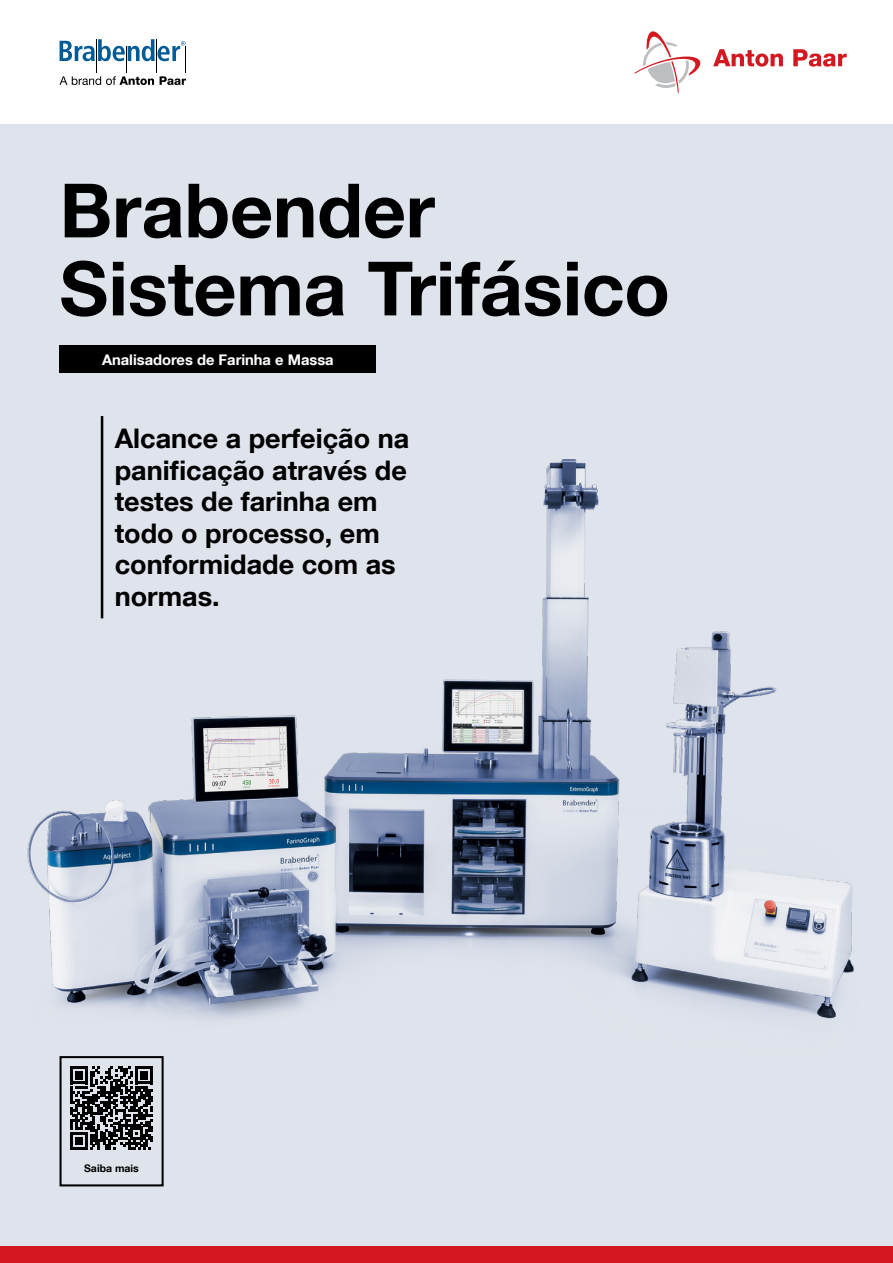
<style>
.page{position:relative;width:893px;height:1263px;background:#fff}
.page>*{position:absolute;margin:0;border:0;box-sizing:border-box;transform-origin:0 0}
.t1{font:700 75px/78px "Helvetica Neue LT Com";letter-spacing:-.005em;color:#000}
.t2{font:700 27px/31.5px "Helvetica Neue LT Com";color:#000}
.t3{font:700 14.7px "Helvetica Neue LT Com";color:#fff}
.t4{font:700 10.5px "Helvetica Neue LT Com";color:#000}
</style>
<div class="page">
<img style="left:0;top:124px;width:893px;height:1122px">
<svg style="left:70px;top:1066px;width:83px;height:83px;background:#505154"></svg>
<div style="left:60px;top:1056px;width:104px;height:130px;border:2px solid #000"></div>
<svg style="left:60px;top:39px;width:127px;height:46px"></svg>
<div style="left:60px;top:346px;width:316px;height:27px;background:#000"></div>
<hr style="left:101px;top:416px;width:2px;height:202px;background:#000">
<div style="left:0;top:1246px;width:893px;height:17px;background:#d31820"></div>
<svg style="left:713px;top:49px;width:70px;height:18px"></svg>
<svg style="left:793px;top:49px;width:54px;height:18px"></svg>
<svg style="left:634px;top:31px;width:67px;height:63px"></svg>
<h1 class="t1" style="left:60px;top:169px;width:612px">Brabender<br>Sistema Trifásico</h1>
<p class="t3" style="left:102px;top:350px;width:233px">Analisadores de Farinha e Massa</p>
<p class="t2" style="left:115px;top:422px;width:296px">Alcance a perfeição na panificação através de testes de farinha em todo o processo, em conformidade com as normas.</p>
<p class="t4" style="left:84px;top:1161px;width:56px">Saiba mais</p>
</div>
